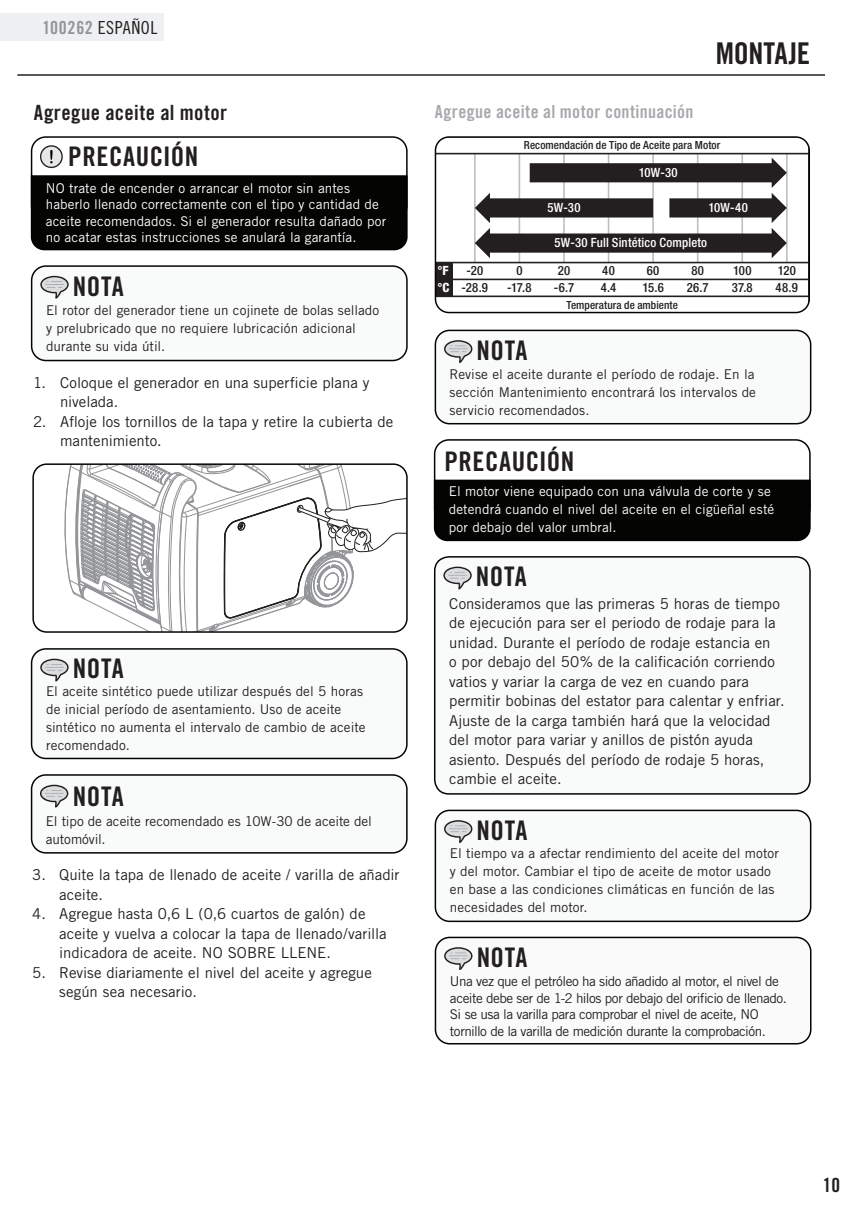
<style>
.page{position:relative;width:864px;height:1215px;background:#fff}
.page>*{position:absolute;margin:0;border:0;box-sizing:border-box;transform-origin:0 0}
.t1{font:30px "Trade Gothic Bold Cond Twenty";color:#231f20}
.t2{font:27px "Trade Gothic Bold Cond Twenty";letter-spacing:.015em;color:#231f20}
.t3{font:21px "Trade Gothic Bold Cond Twenty";letter-spacing:.02em;color:#231f20}
.t4{font:19.5px "Trade Gothic Bold Cond Twenty";color:#231f20}
.t5{font:18px "Trade Gothic Bold Cond Twenty";letter-spacing:.015em;color:#a8a9ad}
.t6{font:18px "Trade Gothic Cond Eighteen";letter-spacing:.025em;color:#231f20}
.t7{font:15px/19.5px "Trade Gothic";color:#231f20}
.t8{font:13.5px/18px "Trade Gothic";color:#231f20}
.t9{font:13.5px/16.5px "Trade Gothic";letter-spacing:.005em;color:#fff}
.t10{font:13.5px/16.5px "Trade Gothic";letter-spacing:-.035em;color:#231f20}
.t11{font:500 condensed 12.75px "Helvetica Neue LT Std";letter-spacing:.025em;color:#231f20}
.t12{font:500 condensed 12.75px "Helvetica Neue LT Std";letter-spacing:.015em;color:#fff}
.t13{font:800 condensed 12.75px/16.8px "Helvetica Neue LT Std";color:#fff}
.t14{font:500 condensed 11.25px "Helvetica Neue LT Std";letter-spacing:.005em;color:#231f20}
.s1{font-family:"Trade Gothic Bold Cond Twenty";color:#939598}
</style>
<div class="page">
<hr style="left:17px;top:74px;width:808px;height:2px;background:#231f20">
<div style="left:0;top:14px;width:164px;height:27px;background:#eef0f1"></div>
<div style="left:32px;top:775px;width:375px;height:78px;background:#f9fafa;border-radius:14px"></div>
<div style="left:31px;top:774px;width:377px;height:80px;border:2px solid #040503;border-radius:14px"></div>
<svg style="left:40px;top:785px;width:28px;height:23px"></svg>
<div style="left:31px;top:136px;width:377px;height:85px;border:2px solid #040503;border-radius:14px"></div>
<div style="left:30px;top:174px;width:378px;height:77px;background:#040503"></div>
<svg style="left:40px;top:145px;width:23px;height:23px"></svg>
<div style="left:32px;top:266px;width:375px;height:95px;background:#f9fafa;border-radius:14px"></div>
<div style="left:31px;top:265px;width:377px;height:96px;border:2px solid #040503;border-radius:14px"></div>
<svg style="left:40px;top:276px;width:29px;height:23px"></svg>
<div style="left:434px;top:439px;width:377px;height:85px;border:2px solid #040503;border-radius:14px"></div>
<div style="left:433px;top:478px;width:378px;height:64px;background:#040503"></div>
<div style="left:435px;top:330px;width:376px;height:94px;background:#f9fafa;border-radius:14px"></div>
<div style="left:435px;top:330px;width:376px;height:94px;border:2px solid #040503;border-radius:14px"></div>
<svg style="left:444px;top:340px;width:28px;height:23px"></svg>
<svg style="left:435px;top:138px;width:373px;height:175px"></svg>
<hr style="left:435px;top:153px;width:374px;height:1px;background:#231f20">
<hr style="left:435px;top:279px;width:374px;height:1px;background:#231f20">
<hr style="left:435px;top:262px;width:374px;height:1px;background:#231f20">
<hr style="left:435px;top:296px;width:374px;height:1px;background:#231f20">
<div style="left:435px;top:263px;width:18px;height:33px;background:#231f20"></div>
<div style="left:530px;top:163px;width:244px;height:19px;background:#231f20"></div>
<div style="left:669px;top:198px;width:105px;height:20px;background:#231f20"></div>
<div style="left:488px;top:234px;width:286px;height:19px;background:#231f20"></div>
<svg style="left:772px;top:158px;width:15px;height:100px"></svg>
<div style="left:488px;top:198px;width:165px;height:20px;background:#231f20"></div>
<svg style="left:475px;top:193px;width:15px;height:65px"></svg>
<div style="left:435px;top:136px;width:375px;height:177px;border:2px solid #040503;border-radius:14px"></div>
<div style="left:435px;top:810px;width:376px;height:111px;background:#f9fafa;border-radius:14px"></div>
<div style="left:435px;top:810px;width:376px;height:112px;border:2px solid #040503;border-radius:14px"></div>
<svg style="left:444px;top:820px;width:28px;height:23px"></svg>
<div style="left:32px;top:649px;width:375px;height:109px;background:#f9fafa;border-radius:14px"></div>
<div style="left:31px;top:648px;width:377px;height:111px;border:2px solid #040503;border-radius:14px"></div>
<svg style="left:40px;top:659px;width:29px;height:22px"></svg>
<div style="left:435px;top:937px;width:376px;height:107px;background:#fafafa;border-radius:14px"></div>
<div style="left:435px;top:937px;width:377px;height:108px;border:2px solid #040503;border-radius:14px"></div>
<svg style="left:444px;top:947px;width:29px;height:23px"></svg>
<svg style="left:64px;top:466px;width:341px;height:164px"></svg>
<div style="left:32px;top:463px;width:376px;height:170px;border:2px solid #040503;border-radius:14px"></div>
<div style="left:435px;top:557px;width:375px;height:237px;background:#f9fafa;border-radius:14px"></div>
<div style="left:434px;top:556px;width:377px;height:239px;border:2px solid #040503;border-radius:14px"></div>
<svg style="left:443px;top:567px;width:29px;height:22px"></svg>
<p class="t6" style="left:43px;top:17px;width:116px"><span class="s1">100262</span> ESPAÑOL</p>
<h3 class="t3" style="left:34px;top:100px;width:195px">Agregue aceite al motor</h3>
<h2 class="t2" style="left:68px;top:140px;width:131px">PRECAUCIÓN</h2>
<p class="t9" style="left:46px;top:180px;width:342px">NO trate de encender o arrancar el motor sin antes haberlo llenado correctamente con el tipo y cantidad de aceite recomendados. Si el generador resulta dañado por no acatar estas instrucciones se anulará la garantía.</p>
<h2 class="t2" style="left:73px;top:270px;width:52px">NOTA</h2>
<p class="t8" style="left:46px;top:301px;width:335px">El rotor del generador tiene un cojinete de bolas sellado y prelubricado que no requiere lubricación adicional durante su vida útil.</p>
<p class="t7" style="left:60px;top:373px;width:311px;text-indent:-27px">1. Coloque el generador en una superficie plana y nivelada.</p>
<p class="t7" style="left:60px;top:412px;width:335px;text-indent:-27px">2. Afloje los tornillos de la tapa y retire la cubierta de mantenimiento.</p>
<h2 class="t2" style="left:73px;top:652px;width:52px">NOTA</h2>
<p class="t8" style="left:46px;top:682px;width:321px">El aceite sintético puede utilizar después del 5 horas de inicial período de asentamiento. Uso de aceite sintético no aumenta el intervalo de cambio de aceite recomendado.</p>
<h2 class="t2" style="left:73px;top:780px;width:52px">NOTA</h2>
<p class="t8" style="left:46px;top:812px;width:328px">El tipo de aceite recomendado es 10W-30 de aceite del automóvil.</p>
<p class="t7" style="left:59px;top:865px;width:342px;text-indent:-27px">3. Quite la tapa de llenado de aceite / varilla de añadir aceite.</p>
<p class="t7" style="left:59px;top:904px;width:329px;text-indent:-27px">4. Agregue hasta 0,6 L (0,6 cuartos de galón) de aceite y vuelva a colocar la tapa de llenado/varilla indicadora de aceite. NO SOBRE LLENE.</p>
<p class="t7" style="left:59px;top:962px;width:314px;text-indent:-27px">5. Revise diariamente el nivel del aceite y agregue según sea necesario.</p>
<p class="t5" style="left:435px;top:101px;width:260px">Agregue aceite al motor continuación</p>
<h1 class="t1" style="left:716px;top:35px;width:32px">Monta</h1>
<h1 class="t1" style="left:789px;top:35px;width:20px">je</h1>
<p class="t14" style="left:524px;top:138px;width:198px">Recomendación de Tipo de Aceite para Motor</p>
<p class="t12" style="left:639px;top:165px;width:40px">10W-30</p>
<p class="t12" style="left:547px;top:200px;width:35px">5W-30</p>
<p class="t12" style="left:708px;top:200px;width:41px">10W-40</p>
<p class="t13" style="left:437px;top:262px;width:14px">°F °C</p>
<p class="t12" style="left:555px;top:235px;width:154px">5W-30 Full Sintético Completo</p>
<p class="t11" style="left:466px;top:263px;width:18px">-20</p>
<p class="t11" style="left:516px;top:263px;width:8px">0</p>
<p class="t11" style="left:558px;top:263px;width:14px">20</p>
<p class="t11" style="left:602px;top:263px;width:14px">40</p>
<p class="t11" style="left:647px;top:263px;width:14px">60</p>
<p class="t14" style="left:566px;top:298px;width:113px">Temperatura de ambiente</p>
<p class="t11" style="left:691px;top:263px;width:14px">80</p>
<p class="t11" style="left:733px;top:263px;width:20px">100</p>
<p class="t11" style="left:778px;top:263px;width:20px">120</p>
<p class="t11" style="left:462px;top:280px;width:28px">-28.9</p>
<p class="t11" style="left:507px;top:280px;width:26px">-17.8</p>
<p class="t11" style="left:554px;top:280px;width:22px">-6.7</p>
<p class="t11" style="left:601px;top:280px;width:17px">4.4</p>
<p class="t11" style="left:642px;top:280px;width:23px">15.6</p>
<p class="t11" style="left:687px;top:280px;width:23px">26.7</p>
<p class="t11" style="left:732px;top:280px;width:23px">37.8</p>
<p class="t11" style="left:776px;top:280px;width:24px">48.9</p>
<h2 class="t2" style="left:477px;top:334px;width:52px">NOTA</h2>
<p class="t8" style="left:450px;top:365px;width:308px">Revise el aceite durante el período de rodaje. En la sección Mantenimiento encontrará los intervalos de servicio recomendados.</p>
<h2 class="t2" style="left:444px;top:445px;width:131px">PRECAUCIÓN</h2>
<p class="t9" style="left:449px;top:482px;width:327px;line-height:18px">El motor viene equipado con una válvula de corte y se detendrá cuando el nivel del aceite en el cigüeñal esté por debajo del valor umbral.</p>
<h2 class="t2" style="left:476px;top:560px;width:52px">NOTA</h2>
<p class="t7" style="left:449px;top:593px;width:337px">Consideramos que las primeras 5 horas de tiempo de ejecución para ser el periodo de rodaje para la unidad. Durante el período de rodaje estancia en<br>o por debajo del 50% de la calificación corriendo vatios y variar la carga de vez en cuando para permitir bobinas del estator para calentar y enfriar.<br>Ajuste de la carga también hará que la velocidad del motor para variar y anillos de pistón ayuda asiento. Después del período de rodaje 5 horas, cambie el aceite.</p>
<h2 class="t2" style="left:477px;top:814px;width:52px">NOTA</h2>
<p class="t8" style="left:450px;top:844px;width:331px">El tiempo va a afectar rendimiento del aceite del motor y del motor. Cambiar el tipo de aceite de motor usado en base a las condiciones climáticas en función de las necesidades del motor.</p>
<h2 class="t2" style="left:477px;top:941px;width:52px">NOTA</h2>
<p class="t10" style="left:450px;top:973px;width:338px">Una vez que el petróleo ha sido añadido al motor, el nivel de aceite debe ser de 1-2 hilos por debajo del orificio de llenado.<br>Si se usa la varilla para comprobar el nivel de aceite, NO tornillo de la varilla de medición durante la comprobación.</p>
<h3 class="t4" style="left:823px;top:1173px;width:19px">10</h3>
</div>
